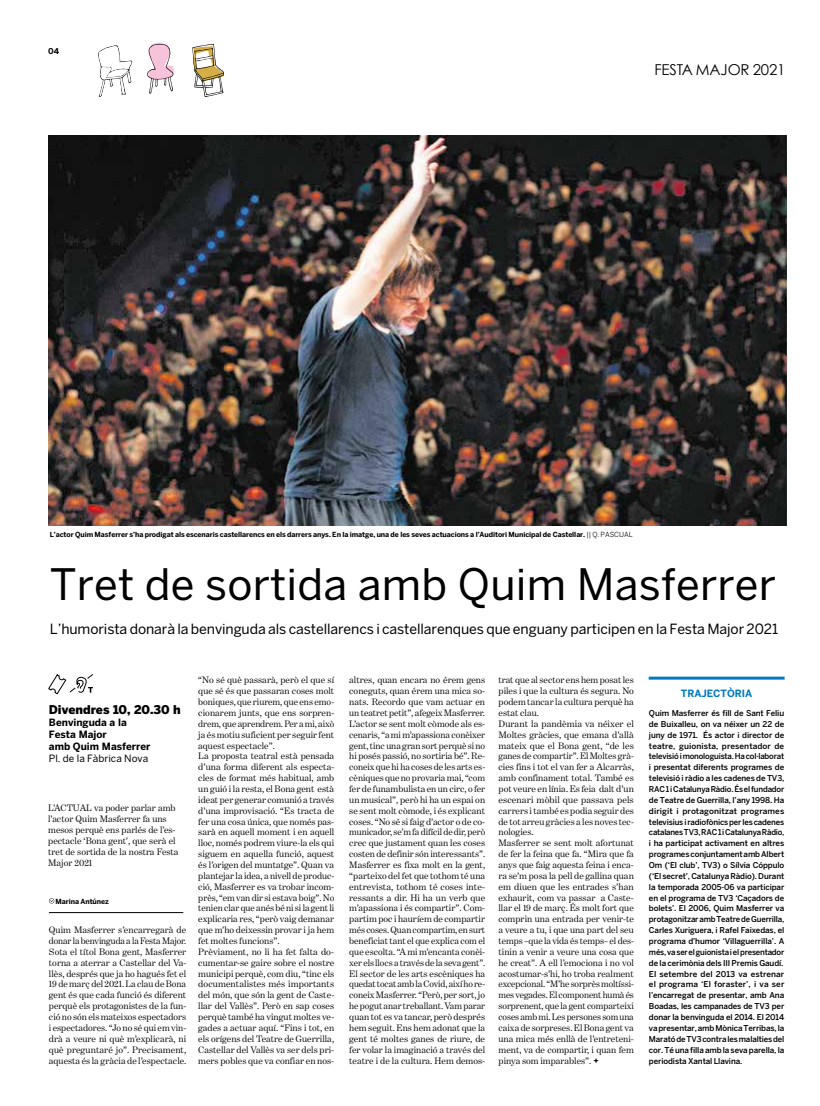
<style>
.page{position:relative;width:820px;height:1106px;background:#fff}
.page>*{position:absolute;margin:0;border:0;box-sizing:border-box;transform-origin:0 0}
.t1{font:43px "Benton Sans";letter-spacing:.005em;color:#000}
.t2{font:15px "Century Gothic";letter-spacing:-.01em;color:#000}
.t3{font:14px "Benton Sans";letter-spacing:-.005em;color:#000}
.t4{font:900 12px "Benton Sans";color:#000}
.t5{font:700 10px/12px "Benton Sans";color:#000}
.t6{font:10px "Benton Sans";color:#000}
.t7{font:700 10px "Benton Sans";color:#007ac2}
.t8{font:9.5px/10.9px "Benton Modern One";letter-spacing:.005em;color:#000}
.t9{font:500 8px/10.9px "Benton Sans";letter-spacing:-.015em;color:#000}
.t10{font:700 8px "Benton Sans";color:#000}
.t11{font:700 7px "Benton Sans";letter-spacing:-.01em;color:#000}
.s1{font-weight:400}
</style>
<div class="page">
<hr style="left:603px;top:0;width:150px;height:1px;background:#000">
<svg style="left:98px;top:45px;width:34px;height:52px"></svg>
<img style="left:48px;top:135px;width:737px;height:390px">
<svg style="left:49px;top:898px;width:5px;height:5px"></svg>
<hr style="left:49px;top:912px;width:134px;height:1px;background:#000">
<hr style="left:648px;top:676px;width:136px;height:3px;background:#007ac2">
<svg style="left:593px;top:1058px;width:5px;height:5px"></svg>
<svg style="left:48px;top:674px;width:45px;height:21px"></svg>
<svg style="left:147px;top:42px;width:27px;height:52px"></svg>
<svg style="left:192px;top:44px;width:32px;height:53px"></svg>
<p class="t10" style="left:48px;top:46px;width:13px">04</p>
<h2 class="t2" style="left:654px;top:61px;width:133px">FESTA MAJOR 2021</h2>
<p class="t11" style="left:50px;top:530px;width:584px">L’actor Quim Masferrer s’ha prodigat als escenaris castellarencs en els darrers anys. En la imatge, una de les seves actuacions a l’Auditori Municipal de Castellar. <span class="s1">|| Q. PASCUAL</span></p>
<h1 class="t1" style="left:50px;top:558px;width:727px">Tret de sortida amb Quim Masferrer</h1>
<h3 class="t3" style="left:50px;top:621px;width:729px">L’humorista donarà la benvinguda als castellarencs i castellarenques que enguany participen en la Festa Major 2021</h3>
<p class="t4" style="left:49px;top:702px;width:133px">Divendres 10, 20.30 h</p>
<p class="t5" style="left:49px;top:716px;width:103px">Benvinguda a la<br>Festa Major<br>amb Quim Masferrer</p>
<p class="t6" style="left:49px;top:752px;width:101px">Pl. de la Fàbrica Nova</p>
<p class="t8" style="left:48px;top:802px;width:132px">L’ACTUAL va poder parlar amb l’actor Quim Masferrer fa uns mesos perquè ens parlés de l’es&shy;pectacle ‘Bona gent’, que serà el tret de sortida de la nostra Festa<br>Major 2021</p>
<p class="t11" style="left:56px;top:896px;width:55px">Marina Antúnez</p>
<p class="t8" style="left:49px;top:924px;width:139px;text-align:justify">Quim Masferrer s’encarregarà de donar la benvinguda a la Festa Major.<br>Sota el títol Bona gent, Masferrer torna a aterrar a Castellar del Va&shy;llès, després que ja ho hagués fet el 19 de març del 2021. La clau de Bona gent és que cada funció és diferent perquè els protagonistes de la fun&shy;ció no són els mateixos espectadors i espectadores. “Jo no sé qui em vin&shy;drà a veure ni què m’explicarà, ni què preguntaré jo”. Precisament, aquesta és la gràcia de l’espectacle.</p>
<p class="t8" style="left:198px;top:674px;width:137px">“No sé què passarà, però el que sí que sé és que passaran coses molt boniques, que riurem, que ens emo&shy;cionarem junts, que ens sorpren&shy;drem, que aprendrem. Per a mi, això ja és motiu suficient per seguir fent aquest espectacle”.<br>La proposta teatral està pensada d’una forma diferent als especta&shy;cles de format més habitual, amb un guió i la resta, el Bona gent està ideat per generar comunió a través d’una improvisació. “Es tracta de fer una cosa única, que només pas&shy;sarà en aquell moment i en aquell lloc, només podrem viure-la els qui siguem en aquella funció, aquest és l’origen del muntatge”. Quan va plantejar la idea, a nivell de produc&shy;ció, Masferrer es va trobar incom&shy;près, “em van dir si estava boig”. No tenien clar que anés bé ni si la gent li explicaria res, “però vaig demanar que m’ho deixessin provar i ja hem fet moltes funcions”.<br>Prèviament, no li ha fet falta do&shy;cumentar-se gaire sobre el nostre municipi perquè, com diu, “tinc els documentalistes més importants del món, que són la gent de Caste&shy;llar del Vallès”. Però en sap coses perquè també ha vingut moltes ve&shy;gades a actuar aquí. “Fins i tot, en els orígens del Teatre de Guerrilla, Castellar del Vallès va ser dels pri&shy;mers pobles que va confiar en nos-</p>
<p class="t8" style="left:349px;top:674px;width:137px;text-align:justify">altres, quan encara no érem gens coneguts, quan érem una mica so&shy;nats. Recordo que vam actuar en un teatret petit”, afegeix Masferrer.<br>L’actor se sent molt còmode als es&shy;cenaris, “a mi m’apassiona conèixer gent, tinc una gran sort perquè si no hi posés passió, no sortiria bé”. Re&shy;coneix que hi ha coses de les arts es&shy;cèniques que no provaria mai, “com fer de funambulista en un circ, o fer un musical”, però hi ha un espai on se sent molt còmode, i és explicant coses. “No sé si faig d’actor o de co&shy;municador, se’m fa difícil de dir, però crec que justament quan les coses costen de definir són interessants”.<br>Masferrer es fixa molt en la gent, “parteixo del fet que tothom té una entrevista, tothom té coses inte&shy;ressants a dir. Hi ha un verb que m’apassiona i és compartir”. Com&shy;partim poc i hauríem de compartir més coses. Quan compartim, en surt beneficiat tant el que explica com el que escolta. “A mi m’encanta conèi&shy;xer els llocs a través de la seva gent”.<br>El sector de les arts escèniques ha quedat tocat amb la Covid, així ho re&shy;coneix Masferrer. “Però, per sort, jo he pogut anar treballant. Vam parar quan tot es va tancar, però després hem seguit. Ens hem adonat que la gent té moltes ganes de riure, de fer volar la imaginació a través del teatre i de la cultura. Hem demos-</p>
<p class="t8" style="left:498px;top:674px;width:137px">trat que al sector ens hem posat les piles i que la cultura és segura. No podem tancar la cultura perquè ha estat clau.<br>Durant la pandèmia va néixer el<br>Moltes gràcies, que emana d’allà mateix que el Bona gent, “de les ganes de compartir”. El Moltes grà&shy;cies fins i tot el van fer a Alcarràs, amb confinament total. També es pot veure en línia. Es feia dalt d’un escenari mòbil que passava pels carrers i també es podia seguir des de tot arreu gràcies a les noves tec&shy;nologies.<br>Masferrer se sent molt afortunat de fer la feina que fa. “Mira que fa anys que faig aquesta feina i enca&shy;ra se’m posa la pell de gallina quan em diuen que les entrades s’han exhaurit, com va passar a Caste&shy;llar el 19 de març. És molt fort que comprin una entrada per venir-te a veure a tu, i que una part del seu temps –que la vida és temps– el des&shy;tinin a venir a veure una cosa que he creat”. A ell l’emociona i no vol acostumar-s’hi, ho troba realment excepcional. “M’he sorprès moltíssi&shy;mes vegades. El component humà és sorprenent, que la gent comparteixi coses amb mi. Les persones som una caixa de sorpreses. El Bona gent va una mica més enllà de l’entreteni&shy;ment, va de compartir, i quan fem pinya som imparables”.</p>
<p class="t7" style="left:680px;top:687px;width:73px">TRAJECTÒRIA</p>
<p class="t9" style="left:648px;top:707px;width:137px">Quim Masferrer és fill de Sant Feliu de Buixalleu, on va néixer un 22 de juny de 1971. És actor i director de teatre, guionista, presentador de televisió i monologuista. Ha col·laborat i presentat diferents programes de televisió i ràdio a les cadenes de TV3, RAC 1 i Catalunya Ràdio. És el fundador de Teatre de Guerrilla, l’any 1998. Ha dirigit i protagonitzat programes televisius i radiofònics per les cadenes catalanes TV3, RAC 1 i Catalunya Ràdio, i ha participat activament en altres programes conjuntament amb Albert Om (‘El club’, TV3) o Sílvia Cóppulo (‘El secret’, Catalunya Ràdio). Durant la temporada 2005-06 va participar en el programa de TV3 ‘Caçadors de bolets’. El 2006, Quim Masferrer va protagonitzar amb Teatre de Guerrilla, Carles Xuriguera, i Rafel Faixedas, el programa d’humor ‘Villaguerrilla’. A més, va ser el guionista i el presentador de la cerimònia dels III Premis Gaudí.<br>El setembre del 2013 va estrenar el programa ‘El foraster’, i va ser l’encarregat de presentar, amb Ana Boadas, les campanades de TV3 per donar la benvinguda el 2014. El 2014 va presentar, amb Mònica Terribas, la Marató de TV3 contra les malalties del cor. Té una filla amb la seva parella, la periodista Xantal Llavina.</p>
</div>
